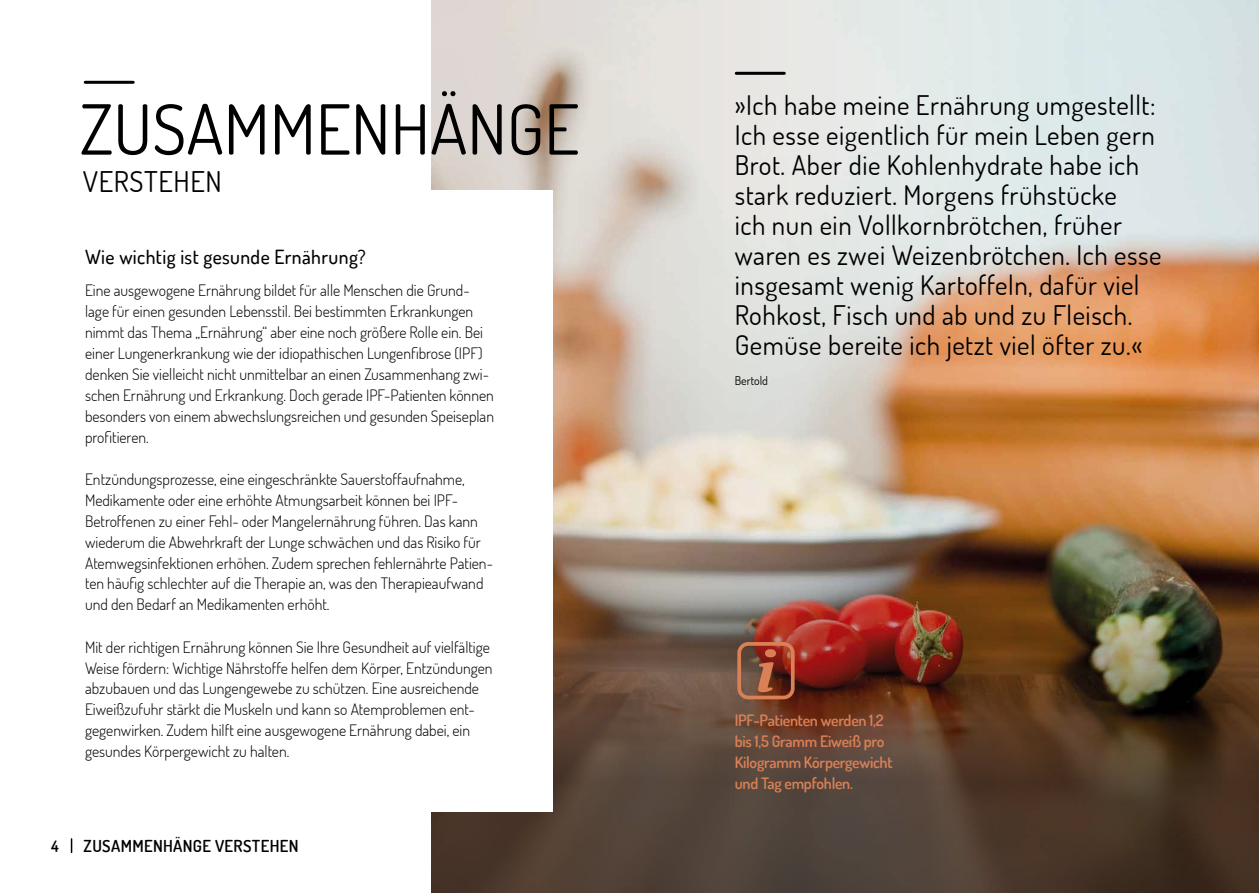
<style>
.page{position:relative;width:1259px;height:893px;background:#fff}
.page>*{position:absolute;margin:0;border:0;box-sizing:border-box;transform-origin:0 0}
.t1{font:69px "Dosis";color:#000}
.t2{font:28.5px "Dosis";letter-spacing:.02em;color:#000}
.t3{font:27px/30px "Dosis";letter-spacing:.02em;color:#000}
.t4{font:500 19.5px "Dosis";letter-spacing:.02em;color:#000}
.t5{font:600 16.5px "Dosis";letter-spacing:.02em;color:#000}
.t6{font:300 15.75px/21px "Dosis";color:#000}
.t7{font:600 15.75px/21px "Dosis";letter-spacing:-.015em;color:#da8056}
.t8{font:600 15.75px "Dosis";color:#000}
.t9{font:12px "Dosis";color:#000}
</style>
<div class="page">
<svg style="left:71px;top:839px;width:1px;height:13px"></svg>
<svg style="left:432px;top:0;width:827px;height:555px"></svg>
<img style="left:432px;top:555px;width:827px;height:338px">
<div style="left:67px;top:191px;width:486px;height:621px;background:#fff"></div>
<hr style="left:85px;top:81px;width:48px;height:3px;background:#000">
<hr style="left:736px;top:72px;width:48px;height:3px;background:#000">
<svg style="left:737px;top:642px;width:57px;height:57px"></svg>
<h1 class="t1" style="left:80px;top:84px;width:501px">ZUSAMMENHÄNGE</h1>
<h2 class="t2" style="left:83px;top:163px;width:140px">VERSTEHEN</h2>
<p class="t4" style="left:85px;top:244px;width:282px">Wie wichtig ist gesunde Ernährung?</p>
<p class="t6" style="left:85px;top:279px;width:410px">Eine ausgewogene Ernährung bildet für alle Menschen die Grund&shy;lage für einen gesunden Lebensstil. Bei bestimmten Erkrankungen nimmt das Thema „Ernährung“ aber eine noch größere Rolle ein. Bei einer Lungenerkrankung wie der idiopathischen Lungenfibrose (IPF) denken Sie vielleicht nicht unmittelbar an einen Zusammenhang zwi&shy;schen Ernährung und Erkrankung. Doch gerade IPF-Patienten können besonders von einem abwechslungsreichen und gesunden Speiseplan profitieren.</p>
<p class="t6" style="left:85px;top:468px;width:409px">Entzündungsprozesse, eine eingeschränkte Sauerstoffaufnahme, Medikamente oder eine erhöhte Atmungsarbeit können bei IPF-Betroffenen zu einer Fehl- oder Mangelernährung führen. Das kann wiederum die Abwehrkraft der Lunge schwächen und das Risiko für Atemwegsinfektionen erhöhen. Zudem sprechen fehlernährte Patien&shy;ten häufig schlechter auf die Therapie an, was den Therapieaufwand und den Bedarf an Medikamenten erhöht.</p>
<p class="t6" style="left:85px;top:636px;width:409px">Mit der richtigen Ernährung können Sie Ihre Gesundheit auf vielfältige Weise fördern: Wichtige Nährstoffe helfen dem Körper, Entzündungen abzubauen und das Lungengewebe zu schützen. Eine ausreichende Eiweißzufuhr stärkt die Muskeln und kann so Atemproblemen ent&shy;gegenwirken. Zudem hilft eine ausgewogene Ernährung dabei, ein gesundes Körpergewicht zu halten.</p>
<p class="t8" style="left:51px;top:836px;width:9px">4</p>
<p class="t5" style="left:84px;top:835px;width:216px">ZUSAMMENHÄNGE VERSTEHEN</p>
<p class="t3" style="left:735px;top:90px;width:428px">»Ich habe meine Ernährung umgestellt:<br>Ich esse eigentlich für mein Leben gern Brot. Aber die Kohlenhydrate habe ich stark reduziert. Morgens frühstücke<br>ich nun ein Vollkornbrötchen, früher waren es zwei Weizenbrötchen. Ich esse insgesamt wenig Kartoffeln, dafür viel Rohkost, Fisch und ab und zu Fleisch.<br>Gemüse bereite ich jetzt viel öfter zu.«</p>
<p class="t9" style="left:735px;top:373px;width:35px">Bertold</p>
<p class="t7" style="left:735px;top:709px;width:159px">IPF-Patienten werden 1,2 bis 1,5 Gramm Eiweiß pro<br>Kilogramm Körpergewicht und Tag empfohlen.</p>
</div>
